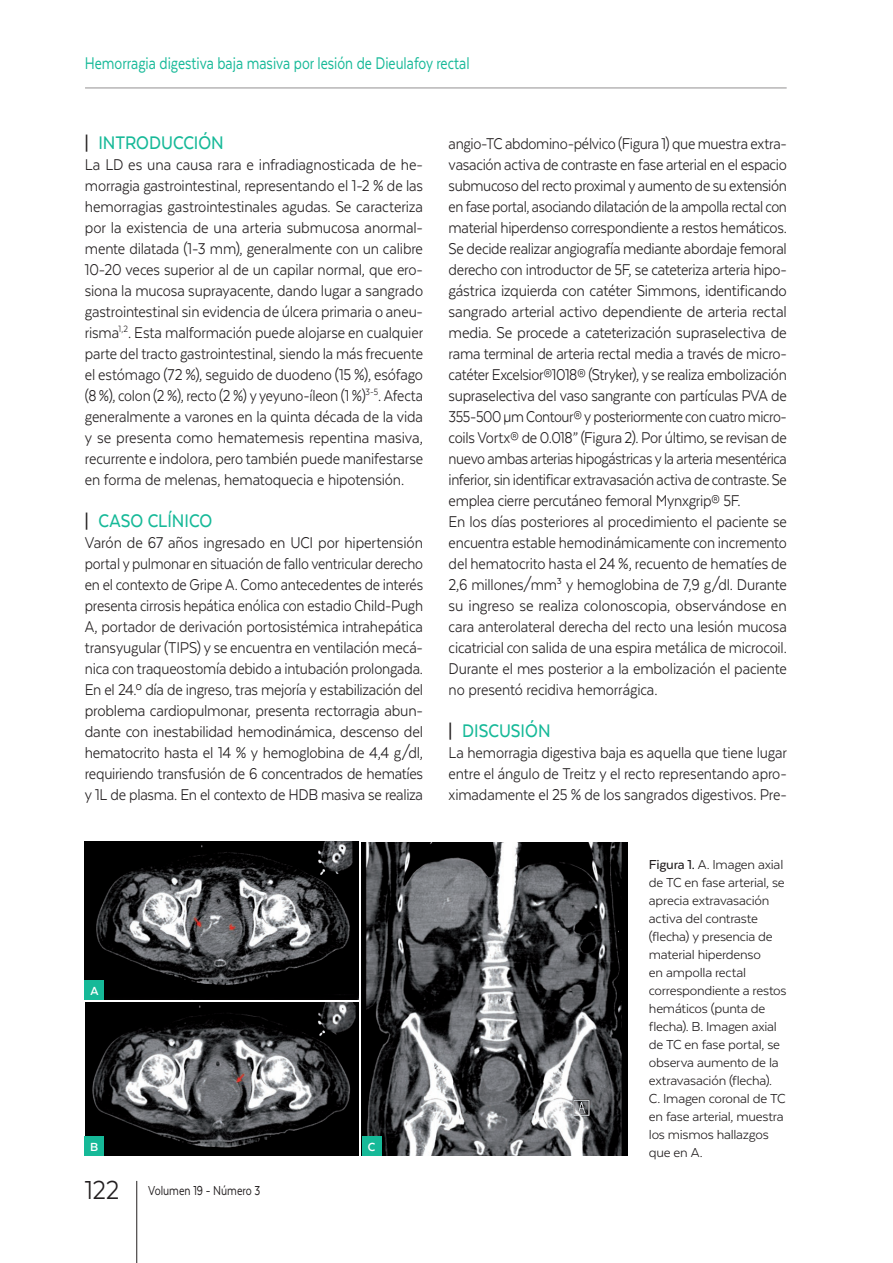
<style>
.page{position:relative;width:893px;height:1263px;background:#fff}
.page>*{position:absolute;margin:0;border:0;box-sizing:border-box;transform-origin:0 0}
.INTER_Apartado_1{font:500 21px "Texta";color:#16b998;scale:.9 1}
.t1{font:19.5px "Texta";color:#16b998;scale:.8 1}
.INTER_Texto{font:18px/21px "Texta";letter-spacing:-.01em;color:#231f20;text-align:justify;scale:.91 1}
.INTER_Texto-2{font:18px/21px "Texta";letter-spacing:-.01em;color:#231f20;text-align:justify;scale:.89 1}
.INTER_Texto-3{font:18px/21px "Texta";letter-spacing:-.01em;color:#231f20;text-align:justify;scale:.9 1}
.INTER_Figura_pie{font:15px/18px "Texta";letter-spacing:-.015em;color:#231f20}
.t2{font:15px "Texta";color:#231f20;scale:.8 1}
.INTER_Figura_letra{font:700 13.5px "Texta";color:#fff}
.s1{color:#231f20}
.s2{font-size:30px}
.s3{font-weight:500}
</style>
<div class="page">
<img style="left:362px;top:842px;width:266px;height:313px">
<img style="left:85px;top:1003px;width:274px;height:152px">
<img style="left:85px;top:842px;width:274px;height:157px">
<div style="left:85px;top:980px;width:19px;height:19px;background:#16b998"></div>
<div style="left:85px;top:1136px;width:19px;height:19px;background:#16b998"></div>
<div style="left:362px;top:1136px;width:19px;height:19px;background:#16b998"></div>
<hr style="left:85px;top:88px;width:702px;height:1px;background:#231f20">
<hr style="left:136px;top:1181px;width:1px;height:82px;background:#231f20">
<p class="t1" style="left:85px;top:53px;width:482px">Hemorragia digestiva baja masiva por lesión de Dieulafoy rectal</p>
<p class="INTER_Apartado_1" style="left:85px;top:131px;width:156px"><span class="s1">|</span> INTRODUCCIÓN</p>
<p class="INTER_Texto" style="left:85px;top:153px;width:373px">La LD es una causa rara e infradiagnosticada de he&shy;morragia gastrointestinal, representando el 1-2 % de las hemorragias gastrointestinales agudas. Se caracteriza por la existencia de una arteria submucosa anormal&shy;mente dilatada (1-3 mm), generalmente con un calibre 10-20 veces superior al de un capilar normal, que ero&shy;siona la mucosa suprayacente, dando lugar a sangrado gastrointestinal sin evidencia de úlcera primaria o aneu&shy;risma<sup>1,2</sup>. Esta malformación puede alojarse en cualquier parte del tracto gastrointestinal, siendo la más frecuente el estómago (72 %), seguido de duodeno (15 %), esófago (8 %), colon (2 %), recto (2 %) y yeyuno-íleon (1 %)<sup>3-5</sup>. Afecta generalmente a varones en la quinta década de la vida y se presenta como hematemesis repentina masiva, recurrente e indolora, pero también puede manifestarse en forma de melenas, hematoquecia e hipotensión.</p>
<p class="INTER_Apartado_1" style="left:85px;top:509px;width:143px"><span class="s1">|</span> CASO CLÍNICO</p>
<p class="INTER_Texto" style="left:85px;top:531px;width:373px">Varón de 67 años ingresado en UCI por hipertensión portal y pulmonar en situación de fallo ventricular derecho en el contexto de Gripe A. Como antecedentes de interés presenta cirrosis hepática enólica con estadio Child-Pugh A, portador de derivación portosistémica intrahepática transyugular (TIPS) y se encuentra en ventilación mecá&shy;nica con traqueostomía debido a intubación prolongada.</p>
<p class="INTER_Texto-3" style="left:85px;top:678px;width:377px">En el 24.º día de ingreso, tras mejoría y estabilización del problema cardiopulmonar, presenta rectorragia abun&shy;dante con inestabilidad hemodinámica, descenso del hematocrito hasta el 14 % y hemoglobina de 4,4 g/dl, requiriendo transfusión de 6 concentrados de hematíes y 1L de plasma. En el contexto de HDB masiva se realiza</p>
<p class="INTER_Figura_letra" style="left:90px;top:984px;width:10px">A</p>
<p class="INTER_Figura_letra" style="left:90px;top:1140px;width:10px">B</p>
<p class="INTER_Figura_letra" style="left:368px;top:1140px;width:9px">C</p>
<p class="t2" style="left:85px;top:1182px;width:221px"><span class="s2">122</span> Volumen 19 - Número 3</p>
<p class="INTER_Texto-2" style="left:449px;top:132px;width:382px">angio-TC abdomino-pélvico (Figura 1) que muestra extra&shy;vasación activa de contraste en fase arterial en el espacio submucoso del recto proximal y aumento de su extensión en fase portal, asociando dilatación de la ampolla rectal con material hiperdenso correspondiente a restos hemáticos.<br>Se decide realizar angiografía mediante abordaje femoral derecho con introductor de 5F, se cateteriza arteria hipo&shy;gástrica izquierda con catéter Simmons, identificando sangrado arterial activo dependiente de arteria rectal media. Se procede a cateterización supraselectiva de rama terminal de arteria rectal media a través de micro&shy;catéter Excelsior®1018® (Stryker), y se realiza embolización supraselectiva del vaso sangrante con partículas PVA de 355-500 µm Contour® y posteriormente con cuatro micro&shy;coils Vortx® de 0.018” (Figura 2). Por último, se revisan de nuevo ambas arterias hipogástricas y la arteria mesentérica inferior, sin identificar extravasación activa de contraste. Se emplea cierre percutáneo femoral Mynxgrip® 5F.</p>
<p class="INTER_Texto-3" style="left:449px;top:510px;width:377px">En los días posteriores al procedimiento el paciente se encuentra estable hemodinámicamente con incremento del hematocrito hasta el 24 %, recuento de hematíes de 2,6 millones/mm³ y hemoglobina de 7,9 g/dl. Durante su ingreso se realiza colonoscopia, observándose en cara anterolateral derecha del recto una lesión mucosa cicatricial con salida de una espira metálica de microcoil.<br>Durante el mes posterior a la embolización el paciente no presentó recidiva hemorrágica.</p>
<p class="INTER_Apartado_1" style="left:449px;top:719px;width:115px"><span class="s1">|</span> DISCUSIÓN</p>
<p class="INTER_Texto-3" style="left:449px;top:741px;width:377px">La hemorragia digestiva baja es aquella que tiene lugar entre el ángulo de Treitz y el recto representando apro&shy;ximadamente el 25 % de los sangrados digestivos. Pre-</p>
<p class="INTER_Figura_pie" style="left:649px;top:855px;width:139px"><span class="s3">Figura 1.</span> A. Imagen axial de TC en fase arterial, se aprecia extravasación activa del contraste (flecha) y presencia de material hiperdenso<br>en ampolla rectal correspondiente a restos hemáticos (punta de flecha). B. Imagen axial de TC en fase portal, se observa aumento de la extravasación (flecha).<br>C. Imagen coronal de TC en fase arterial, muestra los mismos hallazgos que en A.</p>
</div>
